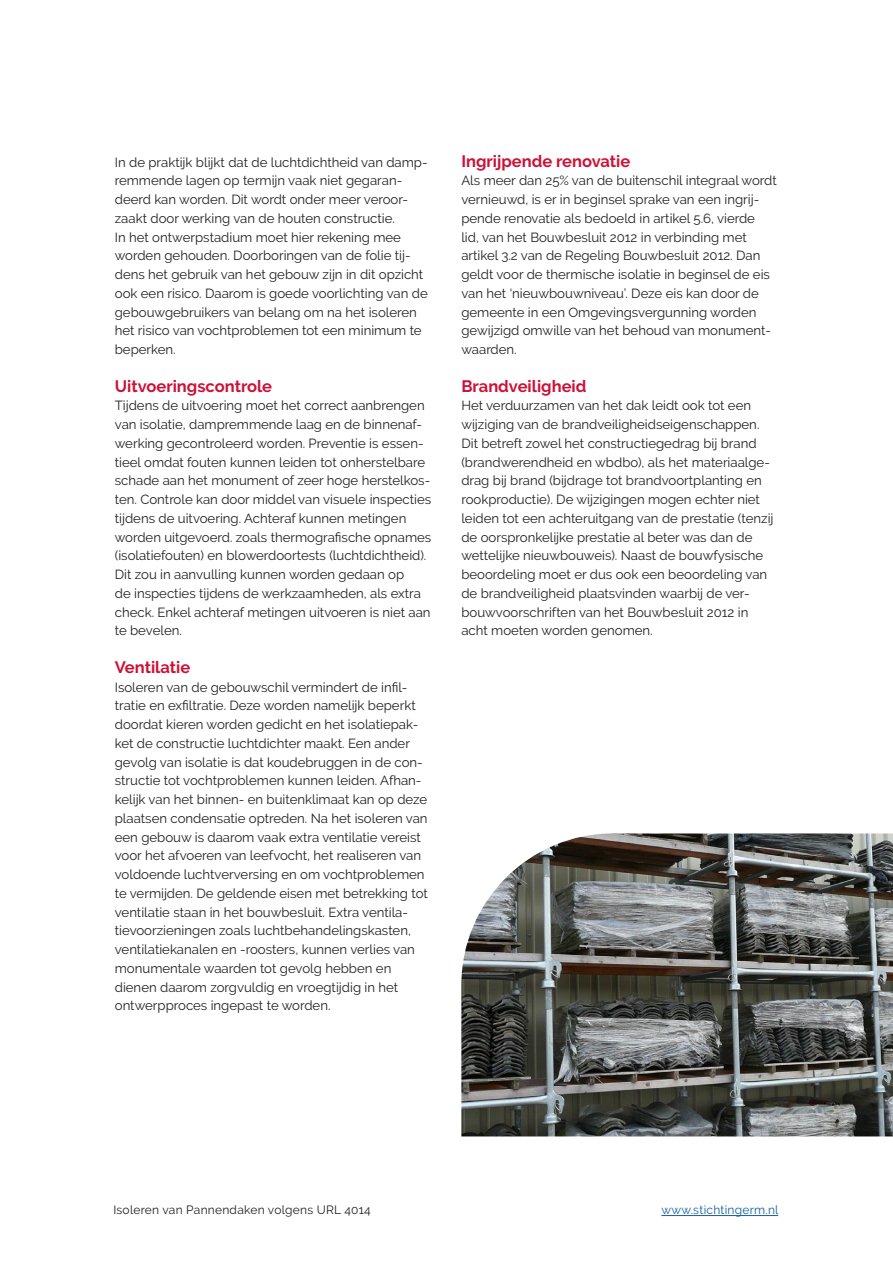
<style>
.page{position:relative;width:893px;height:1263px;background:#fff}
.page>*{position:absolute;margin:0;border:0;box-sizing:border-box;transform-origin:0 0}
.TUSSENKOP{font:700 16.5px "Raleway";color:#cd1137}
.PLAT{font:13.2px/18.8px "Raleway";color:#231f20}
.t1{font:12px "Raleway";letter-spacing:.02em;color:#231f20}
.t2{font:12px "Raleway";letter-spacing:.02em;color:#175d9e}
</style>
<div class="page">
<hr style="left:661px;top:1215px;width:117px;height:1px;background:#175d9e">
<img style="left:461px;top:833px;width:432px;height:303px">
<p class="PLAT" style="left:115px;top:152px;width:314px">In de praktijk blijkt dat de luchtdichtheid van damp-</p>
<p class="PLAT" style="left:115px;top:171px;width:314px">remmende lagen op termijn vaak niet gegaran&shy;deerd kan worden. Dit wordt onder meer veroor&shy;zaakt door werking van de houten constructie.<br>In het ontwerpstadium moet hier rekening mee worden gehouden. Doorboringen van de folie tij&shy;dens het gebruik van het gebouw zijn in dit opzicht ook een risico. Daarom is goede voorlichting van de gebouwgebruikers van belang om na het isoleren het risico van vochtproblemen tot een minimum te beperken.</p>
<p class="TUSSENKOP" style="left:115px;top:376px;width:159px">Uitvoeringscontrole</p>
<p class="PLAT" style="left:115px;top:396px;width:318px">Tijdens de uitvoering moet het correct aanbrengen van isolatie, dampremmende laag en de binnenaf&shy;werking gecontroleerd worden. Preventie is essen&shy;tieel omdat fouten kunnen leiden tot onherstelbare schade aan het monument of zeer hoge herstelkos&shy;ten. Controle kan door middel van visuele inspecties tijdens de uitvoering. Achteraf kunnen metingen worden uitgevoerd. zoals thermografische opnames (isolatiefouten) en blowerdoortests (luchtdichtheid).<br>Dit zou in aanvulling kunnen worden gedaan op<br>de inspecties tijdens de werkzaamheden, als extra check. Enkel achteraf metingen uitvoeren is niet aan te bevelen.</p>
<p class="TUSSENKOP" style="left:115px;top:658px;width:77px">Ventilatie</p>
<p class="PLAT" style="left:115px;top:677px;width:315px">Isoleren van de gebouwschil vermindert de infil&shy;tratie en exfiltratie. Deze worden namelijk beperkt doordat kieren worden gedicht en het isolatiepak&shy;ket de constructie luchtdichter maakt. Een ander gevolg van isolatie is dat koudebruggen in de con&shy;structie tot vochtproblemen kunnen leiden. Afhan&shy;kelijk van het binnen- en buitenklimaat kan op deze plaatsen condensatie optreden. Na het isoleren van een gebouw is daarom vaak extra ventilatie vereist voor het afvoeren van leefvocht, het realiseren van voldoende luchtverversing en om vochtproblemen te vermijden. De geldende eisen met betrekking tot ventilatie staan in het bouwbesluit. Extra ventila&shy;tievoorzieningen zoals luchtbehandelingskasten, ventilatiekanalen en -roosters, kunnen verlies van monumentale waarden tot gevolg hebben en dienen daarom zorgvuldig en vroegtijdig in het ontwerpproces ingepast te worden.</p>
<p class="TUSSENKOP" style="left:461px;top:151px;width:171px">Ingrijpende renovatie</p>
<p class="PLAT" style="left:461px;top:171px;width:317px">Als meer dan 25% van de buitenschil integraal wordt vernieuwd, is er in beginsel sprake van een ingrij&shy;pende renovatie als bedoeld in artikel 5.6, vierde<br>lid, van het Bouwbesluit 2012 in verbinding met artikel 3.2 van de Regeling Bouwbesluit 2012. Dan geldt voor de thermische isolatie in beginsel de eis van het ‘nieuwbouwniveau’. Deze eis kan door de gemeente in een Omgevingsvergunning worden gewijzigd omwille van het behoud van monument&shy;waarden.</p>
<p class="TUSSENKOP" style="left:461px;top:376px;width:127px">Brandveiligheid</p>
<p class="PLAT" style="left:461px;top:396px;width:314px">Het verduurzamen van het dak leidt ook tot een wijziging van de brandveiligheidseigenschappen.<br>Dit betreft zowel het constructiegedrag bij brand (brandwerendheid en wbdbo), als het materiaalge&shy;drag bij brand (bijdrage tot brandvoortplanting en rookproductie). De wijzigingen mogen echter niet leiden tot een achteruitgang van de prestatie (tenzij de oorspronkelijke prestatie al beter was dan de wettelijke nieuwbouweis). Naast de bouwfysische beoordeling moet er dus ook een beoordeling van de brandveiligheid plaatsvinden waarbij de ver&shy;bouwvoorschriften van het Bouwbesluit 2012 in</p>
<p class="PLAT" style="left:461px;top:621px;width:193px">acht moeten worden genomen.</p>
<p class="t1" style="left:113px;top:1202px;width:259px">Isoleren van Pannendaken volgens URL 4014</p>
<p class="t2" style="left:661px;top:1202px;width:119px">www.stichtingerm.nl</p>
</div>
